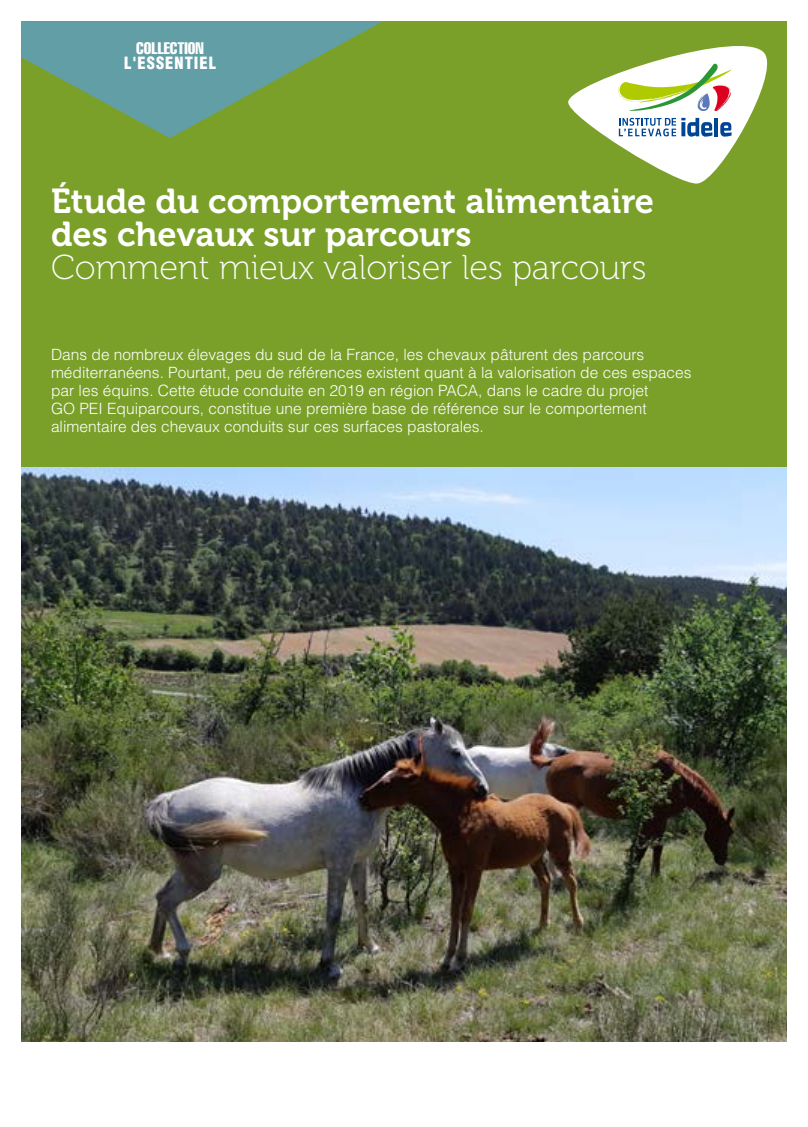
<style>
.page{position:relative;width:808px;height:1127px;background:#fff}
.page>*{position:absolute;margin:0;border:0;box-sizing:border-box;transform-origin:0 0}
.t1{font:34.5px/33px "Museo 700";color:#fff}
.t2{font:34.5px "Museo 100";color:#fff}
.t3{font:900 condensed 16.5px "Helvetica LT Std";letter-spacing:.06em;color:#fff}
.t4{font:16.5px "Helvetica LT Std Comp";color:#fff}
.t5{font:300 15.45px/18.1px "Helvetica LT Std";color:#fff}
</style>
<div class="page">
<div style="left:21px;top:21px;width:766px;height:447px;background:#7aa02a"></div>
<img style="left:21px;top:468px;width:766px;height:574px">
<svg style="left:568px;top:46px;width:199px;height:138px"></svg>
<svg style="left:21px;top:21px;width:362px;height:117px;fill:#629ea5"></svg>
<p class="t4" style="left:136px;top:38px;width:69px">COLLECTION</p>
<p class="t3" style="left:124px;top:53px;width:93px">L'ESSENTIEL</p>
<h1 class="t1" style="left:51px;top:185px;width:605px">Étude du comportement alimentaire des chevaux sur parcours</h1>
<h1 class="t2" style="left:51px;top:249px;width:597px">Comment mieux valoriser les parcours</h1>
<p class="t5" style="left:51px;top:345px;width:642px">Dans de nombreux élevages du sud de la France, les chevaux pâturent des parcours méditerranéens. Pourtant, peu de références existent quant à la valorisation de ces espaces par les équins. Cette étude conduite en 2019 en région PACA, dans le cadre du projet<br>GO PEI Equiparcours, constitue une première base de référence sur le comportement alimentaire des chevaux conduits sur ces surfaces pastorales.</p>
</div>
